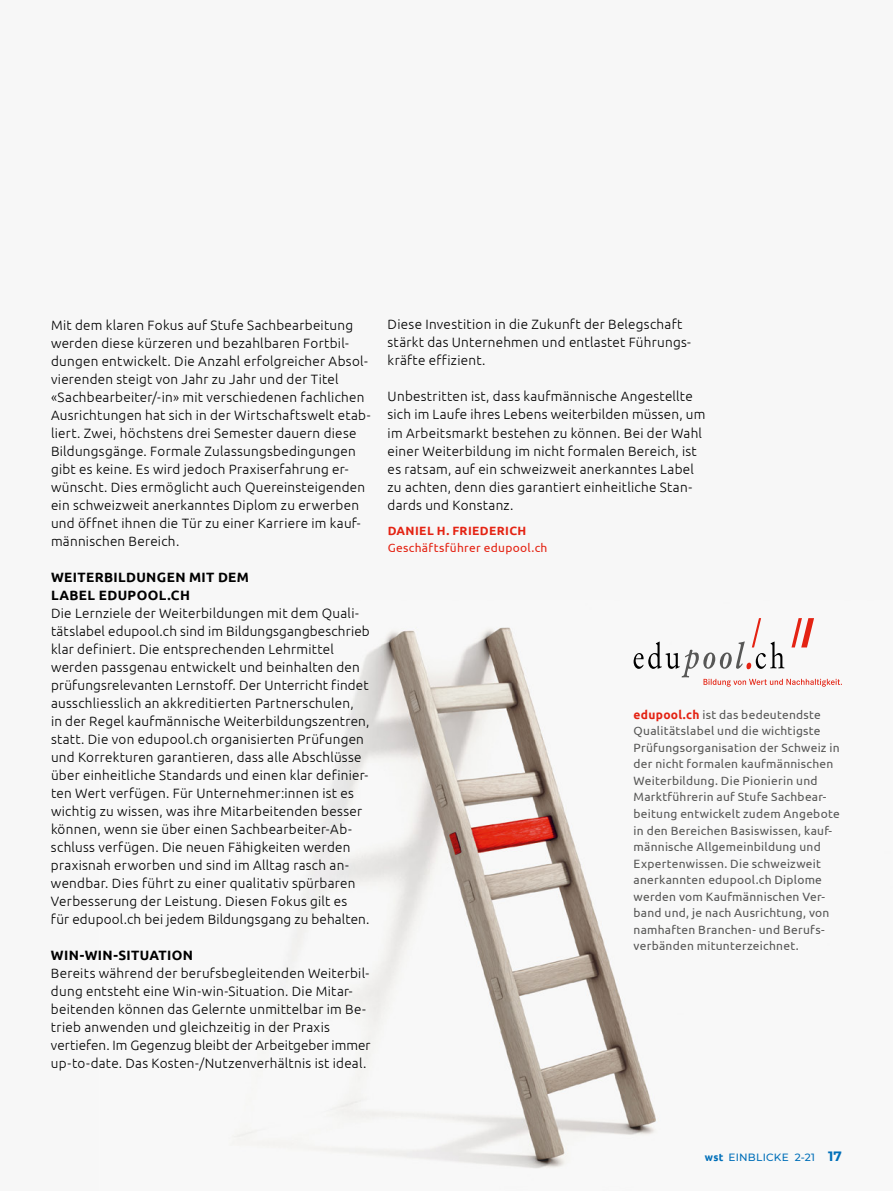
<style>
.page{position:relative;width:893px;height:1191px;background:#fff}
.page>*{position:absolute;margin:0;border:0;box-sizing:border-box;transform-origin:0 0}
.t1{font:300 13.5px/18px "Ubuntu";letter-spacing:.02em;color:#000}
.t2{font:700 13.5px/18px "Ubuntu";letter-spacing:.025em;color:#000}
.t3{font:12px/16.5px "Ubuntu";letter-spacing:.02em;color:#575756}
.t4{font:12px "Ubuntu";letter-spacing:.03em;color:#e42313}
.t5{font:700 12px "Ubuntu";letter-spacing:.03em;color:#e42313}
.t6{font:500 10.5px "Montserrat";letter-spacing:.025em;color:#006fb9}
.s1{font-weight:700;color:#e42313}
.s2{font-family:"Ubuntu";font-weight:700}
.s3{font-weight:700;font-size:13.5px}
</style>
<div class="page">
<img style="left:229px;top:627px;width:597px;height:542px">
<svg style="left:634px;top:618px;width:208px;height:68px"></svg>
<p class="t1" style="left:51px;top:315px;width:321px">Mit dem klaren Fokus auf Stufe Sachbearbeitung werden diese kürzeren und bezahlbaren Fortbil&shy;dungen entwickelt. Die Anzahl erfolgreicher Absol&shy;vierenden steigt von Jahr zu Jahr und der Titel «Sachbearbeiter/-in» mit verschiedenen fachlichen Ausrichtungen hat sich in der Wirtschaftswelt etab&shy;liert. Zwei, höchstens drei Semester dauern diese Bildungsgänge. Formale Zulassungsbedingungen gibt es keine. Es wird jedoch Praxiserfahrung er&shy;wünscht. Dies ermöglicht auch Quereinsteigenden ein schweizweit anerkanntes Diplom zu erwerben und öffnet ihnen die Tür zu einer Karriere im kauf&shy;männischen Bereich.</p>
<p class="t2" style="left:51px;top:567px;width:200px">WEITERBILDUNGEN MIT DEM<br>LABEL EDUPOOL.CH</p>
<p class="t1" style="left:51px;top:603px;width:320px">Die Lernziele der Weiterbildungen mit dem Quali&shy;tätslabel edupool.ch sind im Bildungsgangbeschrieb klar definiert. Die entsprechenden Lehrmittel werden passgenau entwickelt und beinhalten den prüfungsrelevanten Lernstoff. Der Unterricht findet ausschliesslich an akkreditierten Partnerschulen,<br>in der Regel kaufmännische Weiterbildungszentren, statt. Die von edupool.ch organisierten Prüfungen und Korrekturen garantieren, dass alle Abschlüsse über einheitliche Standards und einen klar definier&shy;ten Wert verfügen. Für Unternehmer:innen ist es wichtig zu wissen, was ihre Mitarbeitenden besser können, wenn sie über einen Sachbearbeiter‑Ab&shy;schluss verfügen. Die neuen Fähigkeiten werden praxisnah erworben und sind im Alltag rasch an&shy;wendbar. Dies führt zu einer qualitativ spürbaren Verbesserung der Leistung. Diesen Fokus gilt es<br>für edupool.ch bei jedem Bildungsgang zu behalten.</p>
<p class="t2" style="left:51px;top:945px;width:144px">WIN-WIN-SITUATION</p>
<p class="t1" style="left:51px;top:963px;width:321px">Bereits während der berufsbegleitenden Weiterbil&shy;dung entsteht eine Win-win-Situation. Die Mitar&shy;beitenden können das Gelernte unmittelbar im Be&shy;trieb anwenden und gleichzeitig in der Praxis vertiefen. Im Gegenzug bleibt der Arbeitgeber immer up-to-date. Das Kosten-/Nutzenverhältnis ist ideal.</p>
<p class="t1" style="left:388px;top:315px;width:305px">Diese Investition in die Zukunft der Belegschaft stärkt das Unternehmen und entlastet Führungs&shy;kräfte effizient.</p>
<p class="t1" style="left:388px;top:387px;width:319px">Unbestritten ist, dass kaufmännische Angestellte sich im Laufe ihres Lebens weiterbilden müssen, um im Arbeitsmarkt bestehen zu können. Bei der Wahl einer Weiterbildung im nicht formalen Bereich, ist es ratsam, auf ein schweizweit anerkanntes Label zu achten, denn dies garantiert einheitliche Stan&shy;dards und Konstanz.</p>
<p class="t5" style="left:388px;top:523px;width:140px">DANIEL H. FRIEDERICH</p>
<p class="t4" style="left:388px;top:540px;width:161px">Geschäftsführer edupool.ch</p>
<p class="t3" style="left:634px;top:706px;width:208px"><span class="s1">edupool.ch</span> ist das bedeutendste Qualitätslabel und die wichtigste Prüfungsorganisation der Schweiz in der nicht formalen kaufmännischen Weiterbildung. Die Pionierin und Marktführerin auf Stufe Sachbear&shy;beitung entwickelt zudem Angebote in den Bereichen Basiswissen, kauf&shy;männische Allgemeinbildung und Expertenwissen. Die schweizweit anerkannten edupool.ch Diplome werden vom Kaufmännischen Ver&shy;band und, je nach Ausrichtung, von namhaften Branchen- und Berufs&shy;verbänden mitunterzeichnet.</p>
<p class="t6" style="left:705px;top:1150px;width:139px"><span class="s2">wst</span> EINBLICKE 2-21 <span class="s3">17</span></p>
</div>
